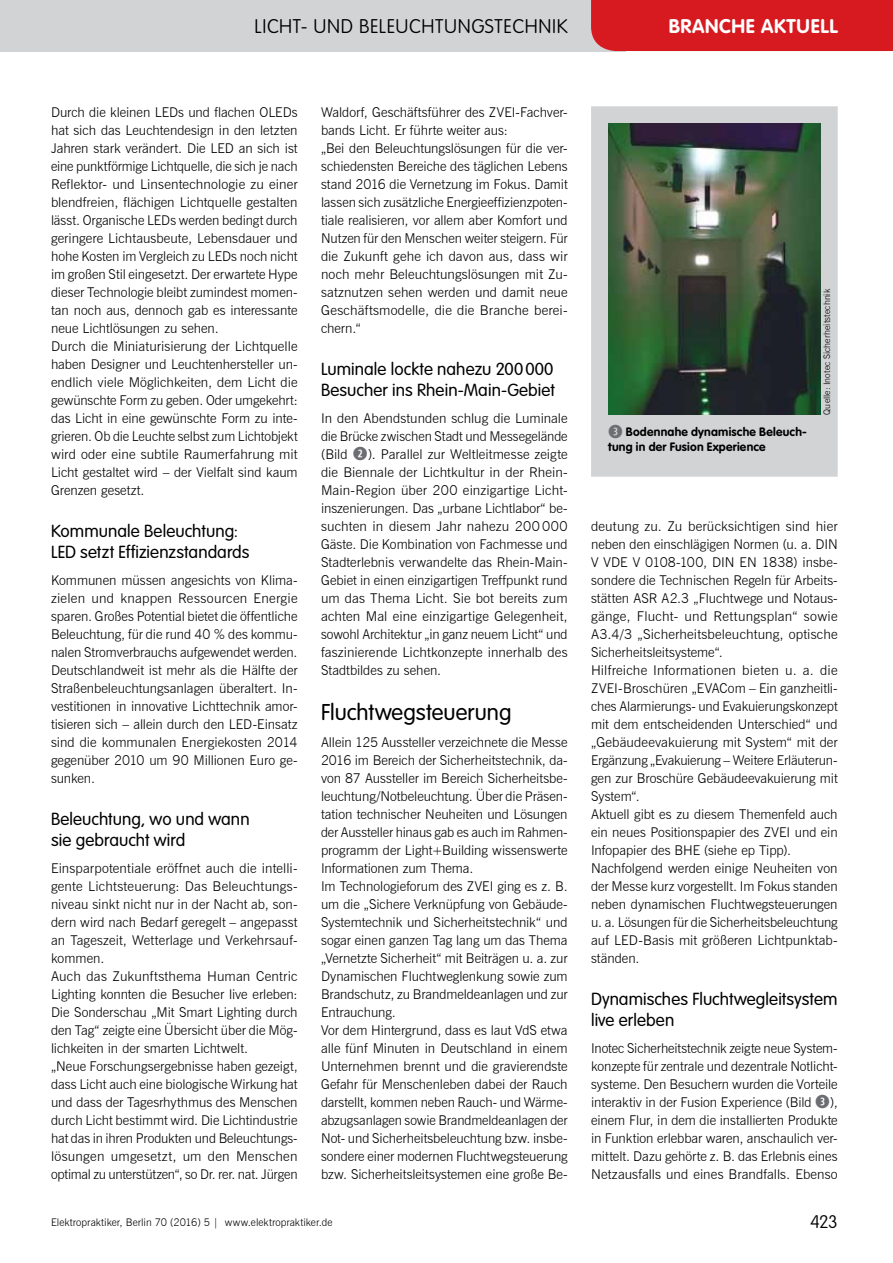
<style>
.page{position:relative;width:893px;height:1263px;background:#fff}
.page>*{position:absolute;margin:0;border:0;box-sizing:border-box;transform-origin:0 0}
.t1{font:300 22.5px "VAG Rounded Std";color:#000}
.t2{font:100 19.5px "VAG Rounded Std";letter-spacing:.035em;color:#000}
.t3{font:700 19.5px "VAG Rounded Std";letter-spacing:.035em;color:#fff}
.t4{font:100 18px "VAG Rounded Std";color:#000}
.t5{font:300 17.25px/21px "VAG Rounded Std";letter-spacing:.005em;color:#000}
.t6{font:300 13.5px/18px "News Gothic BT";color:#000}
.t7{font:700 12px/14.2px "VAG Rounded Std";letter-spacing:.02em;color:#000}
.t8{font:300 10.5px "News Gothic BT";letter-spacing:.005em;color:#000}
.t9{font:300 9px "News Gothic BT";letter-spacing:.01em;color:#000}
.s1{font-family:"Combi Numerals Ltd";font-weight:400;font-size:18px;color:#6d6e71}
</style>
<div class="page">
<div style="left:0;top:0;width:626px;height:51px;background:#d1d3d4"></div>
<div style="left:591px;top:0;width:302px;height:51px;background:#d71920"></div>
<div style="left:591px;top:106px;width:247px;height:371px;background:#d1d3d4"></div>
<img style="left:608px;top:123px;width:213px;height:291px">
<h2 class="t2" style="left:255px;top:15px;width:315px">LICHT- UND BELEUCHTUNGSTECHNIK</h2>
<h2 class="t3" style="left:669px;top:15px;width:170px">Branche aktuell</h2>
<p class="t6" style="left:51px;top:103px;width:248px">Durch die kleinen LEDs und flachen OLEDs hat sich das Leuchtendesign in den letzten Jahren stark verändert. Die LED an sich ist eine punktförmige Lichtquelle, die sich je nach Reflektor- und Linsentechnologie zu einer blendfreien, flächigen Lichtquelle gestalten lässt. Organische LEDs werden bedingt durch geringere Lichtausbeute, Lebensdauer und hohe Kosten im Vergleich zu LEDs noch nicht im großen Stil eingesetzt. Der erwartete Hype dieser Technologie bleibt zumindest momen&shy;tan noch aus, dennoch gab es interessante neue Lichtlösungen zu sehen.<br>Durch die Miniaturisierung der Lichtquelle haben Designer und Leuchtenhersteller un&shy;endlich viele Möglichkeiten, dem Licht die gewünschte Form zu geben. Oder umgekehrt: das Licht in eine gewünschte Form zu inte&shy;grieren. Ob die Leuchte selbst zum Lichtobjekt wird oder eine subtile Raumerfahrung mit Licht gestaltet wird – der Vielfalt sind kaum Grenzen gesetzt.</p>
<p class="t5" style="left:51px;top:521px;width:200px">Kommunale Beleuchtung:<br>LED setzt Effizienzstandards</p>
<p class="t6" style="left:51px;top:571px;width:248px;text-align:justify">Kommunen müssen angesichts von Klima&shy;zielen und knappen Ressourcen Energie sparen. Großes Potential bietet die öffentliche Beleuchtung, für die rund 40 % des kommu&shy;nalen Stromverbrauchs aufgewendet werden.<br>Deutschlandweit ist mehr als die Hälfte der Straßenbeleuchtungsanlagen überaltert. In&shy;vestitionen in innovative Lichttechnik amor&shy;tisieren sich – allein durch den LED-Einsatz sind die kommunalen Energiekosten 2014 gegenüber 2010 um 90 Millionen Euro ge&shy;sunken.</p>
<p class="t5" style="left:51px;top:809px;width:200px">Beleuchtung, wo und wann sie gebraucht wird</p>
<p class="t6" style="left:51px;top:859px;width:248px">Einsparpotentiale eröffnet auch die intelli&shy;gente Lichtsteuerung: Das Beleuchtungs&shy;niveau sinkt nicht nur in der Nacht ab, son&shy;dern wird nach Bedarf geregelt – angepasst an Tageszeit, Wetterlage und Verkehrsauf&shy;kommen.<br>Auch das Zukunftsthema Human Centric Lighting konnten die Besucher live erleben:<br>Die Sonderschau „Mit Smart Lighting durch den Tag“ zeigte eine Übersicht über die Mög&shy;lichkeiten in der smarten Lichtwelt.<br>„Neue Forschungsergebnisse haben gezeigt, dass Licht auch eine biologische Wirkung hat und dass der Tagesrhythmus des Menschen durch Licht bestimmt wird. Die Lichtindustrie hat das in ihren Produkten und Beleuchtungs&shy;lösungen umgesetzt, um den Menschen optimal zu unterstützen“, so Dr. rer. nat. Jürgen</p>
<p class="t6" style="left:321px;top:103px;width:248px">Waldorf, Geschäftsführer des ZVEI-Fachver&shy;bands Licht. Er führte weiter aus:<br>„Bei den Beleuchtungslösungen für die ver&shy;schiedensten Bereiche des täglichen Lebens stand 2016 die Vernetzung im Fokus. Damit lassen sich zusätzliche Energieeffizienzpoten&shy;tiale realisieren, vor allem aber Komfort und Nutzen für den Menschen weiter steigern. Für die Zukunft gehe ich davon aus, dass wir noch mehr Beleuchtungslösungen mit Zu&shy;satznutzen sehen werden und damit neue Geschäftsmodelle, die die Branche berei&shy;chern.“</p>
<p class="t5" style="left:321px;top:359px;width:235px">Luminale lockte nahezu 200000<br>Besucher ins Rhein-Main-Gebiet</p>
<p class="t6" style="left:321px;top:409px;width:248px;text-align:justify">In den Abendstunden schlug die Luminale die Brücke zwischen Stadt und Messegelände (Bild <span class="s1">2</span>). Parallel zur Weltleitmesse zeigte die Biennale der Lichtkultur in der Rhein-Main-Region über 200 einzigartige Licht&shy;inszenierungen. Das „urbane Lichtlabor“ be&shy;suchten in diesem Jahr nahezu 200 000<br>Gäste. Die Kombination von Fachmesse und Stadterlebnis verwandelte das Rhein-Main-Gebiet in einen einzigartigen Treffpunkt rund um das Thema Licht. Sie bot bereits zum achten Mal eine einzigartige Gelegenheit, sowohl Architektur „in ganz neuem Licht“ und faszinierende Lichtkonzepte innerhalb des Stadtbildes zu sehen.</p>
<h1 class="t1" style="left:321px;top:699px;width:192px">Fluchtwegsteuerung</h1>
<p class="t6" style="left:321px;top:733px;width:248px">Allein 125 Aussteller verzeichnete die Messe 2016 im Bereich der Sicherheitstechnik, da&shy;von 87 Aussteller im Bereich Sicherheitsbe&shy;leuchtung/Notbeleuchtung. Über die Präsen&shy;tation technischer Neuheiten und Lösungen der Aussteller hinaus gab es auch im Rahmen&shy;programm der Light+Building wissenswerte Informationen zum Thema.<br>Im Technologieforum des ZVEI ging es z. B. um die „Sichere Verknüpfung von Gebäude-Systemtechnik und Sicherheitstechnik“ und sogar einen ganzen Tag lang um das Thema „Vernetzte Sicherheit“ mit Beiträgen u. a. zur Dynamischen Fluchtweglenkung sowie zum Brandschutz, zu Brandmeldeanlagen und zur Entrauchung.<br>Vor dem Hintergrund, dass es laut VdS etwa alle fünf Minuten in Deutschland in einem Unternehmen brennt und die gravierendste Gefahr für Menschenleben dabei der Rauch darstellt, kommen neben Rauch- und Wärme&shy;abzugsanlagen sowie Brandmeldeanlagen der Not- und Sicherheitsbeleuchtung bzw. insbe&shy;sondere einer modernen Fluchtwegsteuerung bzw. Sicherheitsleitsystemen eine große Be-</p>
<p class="t8" style="left:51px;top:1216px;width:283px">Elektropraktiker, Berlin 70 (2016) 5 | www.elektropraktiker.de</p>
<p class="t7" style="left:608px;top:426px;width:200px"><span class="s1">3</span> Bodennahe dynamische Beleuch&shy;tung in der Fusion Experience</p>
<p class="t9" style="left:821px;top:415px;width:127px;rotate:-90deg">Quelle: Inotec Sicherheitstechnik</p>
<p class="t6" style="left:591px;top:517px;width:248px">deutung zu. Zu berücksichtigen sind hier neben den einschlägigen Normen (u. a. DIN V VDE V 0108-100, DIN EN 1838) insbe&shy;sondere die Technischen Regeln für Arbeits&shy;stätten ASR A2.3 „Fluchtwege und Notaus&shy;gänge, Flucht- und Rettungsplan“ sowie A3.4/3 „Sicherheitsbeleuchtung, optische Sicherheitsleitsysteme“.<br>Hilfreiche Informationen bieten u. a. die ZVEI-Broschüren „EVACom – Ein ganzheitli&shy;ches Alarmierungs- und Evakuierungskonzept mit dem entscheidenden Unterschied“ und „Gebäudeevakuierung mit System“ mit der Ergänzung „Evakuierung – Weitere Erläuterun&shy;gen zur Broschüre Gebäudeevakuierung mit System“.<br>Aktuell gibt es zu diesem Themenfeld auch ein neues Positionspapier des ZVEI und ein Infopapier des BHE (siehe ep Tipp).<br>Nachfolgend werden einige Neuheiten von der Messe kurz vorgestellt. Im Fokus standen neben dynamischen Fluchtwegsteuerungen u. a. Lösungen für die Sicherheitsbeleuchtung auf LED-Basis mit größeren Lichtpunktab&shy;ständen.</p>
<p class="t5" style="left:591px;top:989px;width:248px">Dynamisches Fluchtwegleitsystem live erleben</p>
<p class="t6" style="left:591px;top:1039px;width:248px;text-align:justify">Inotec Sicherheitstechnik zeigte neue System&shy;konzepte für zentrale und dezentrale Notlicht&shy;systeme. Den Besuchern wurden die Vorteile interaktiv in der Fusion Experience (Bild <span class="s1">3</span>), einem Flur, in dem die installierten Produkte in Funktion erlebbar waren, anschaulich ver&shy;mittelt. Dazu gehörte z. B. das Erlebnis eines Netzausfalls und eines Brandfalls. Ebenso</p>
<h3 class="t4" style="left:810px;top:1211px;width:29px">423</h3>
</div>
